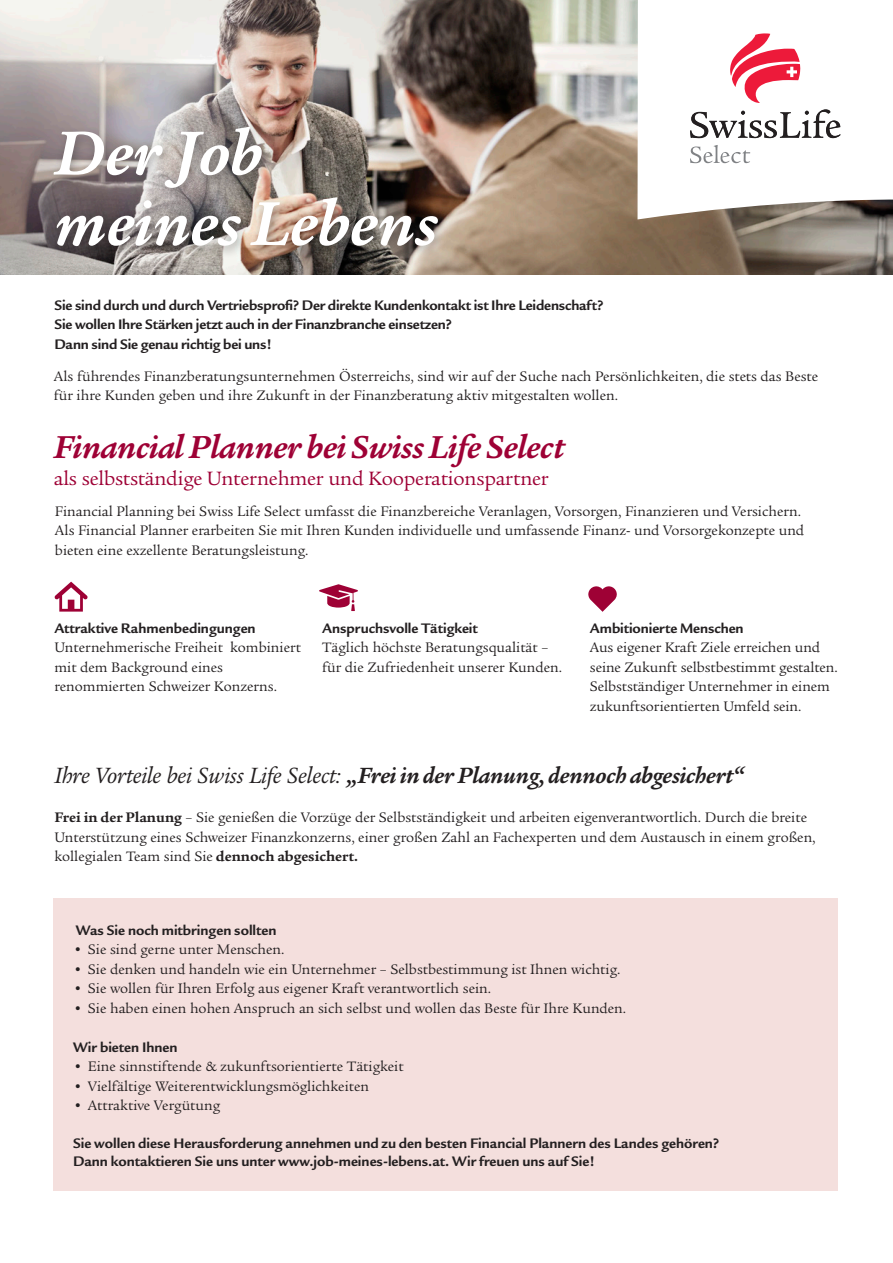
<style>
.page{position:relative;width:893px;height:1263px;background:#fff}
.page>*{position:absolute;margin:0;border:0;box-sizing:border-box;transform-origin:0 0}
.t1{font:italic 700 67.5px/70.5px "Legacy Serif ITC Pro";color:#fff}
.t2{font:italic 700 34.5px "Legacy Serif ITC Pro";letter-spacing:-.01em;color:#9e0135}
.t3{font:italic 700 24px "Legacy Serif ITC Pro";letter-spacing:-.01em;color:#231f20}
.t4{font:21px "Legacy Serif ITC Pro";letter-spacing:-.01em;color:#9e0135}
.t5{font:15px/19.5px "Legacy Serif ITC Pro";color:#231f20}
.t6{font:700 15px/19.5px "Legacy Sans ITC Pro";color:#231f20}
.s1{font-weight:400}
.s2{font-weight:700}
</style>
<div class="page">
<div style="left:54px;top:898px;width:784px;height:293px;background:#f4dfdd"></div>
<img style="left:0;top:0;width:893px;height:274px">
<svg style="left:637px;top:0;width:256px;height:219px"></svg>
<svg style="left:730px;top:33px;width:70px;height:70px"></svg>
<svg style="left:690px;top:109px;width:150px;height:29px"></svg>
<svg style="left:690px;top:145px;width:60px;height:18px"></svg>
<div style="left:47px;top:122px;width:402px;height:137px;background:#231f20;opacity:.35"></div>
<svg style="left:54px;top:582px;width:34px;height:30px"></svg>
<svg style="left:319px;top:584px;width:39px;height:27px"></svg>
<svg style="left:588px;top:586px;width:29px;height:26px"></svg>
<h1 class="t1" style="left:54px;top:117px;width:385px">Der Job meines Lebens</h1>
<p class="t6" style="left:54px;top:295px;width:551px">Sie sind durch und durch Vertriebsprofi? Der direkte Kundenkontakt ist Ihre Leidenschaft?<br>Sie wollen Ihre Stärken jetzt auch in der Finanzbranche einsetzen?<br>Dann sind Sie genau richtig bei uns!</p>
<p class="t5" style="left:54px;top:366px;width:766px">Als führendes Finanzberatungsunternehmen Österreichs, sind wir auf der Suche nach Persönlichkeiten, die stets das Beste für ihre Kunden geben und ihre Zukunft in der Finanzberatung aktiv mitgestalten wollen.</p>
<h2 class="t2" style="left:54px;top:425px;width:512px">Financial Planner bei Swiss Life Select</h2>
<h3 class="t4" style="left:54px;top:466px;width:496px">als selbstständige Unternehmer und Kooperationspartner</h3>
<p class="t5" style="left:55px;top:501px;width:751px">Financial Planning bei Swiss Life Select umfasst die Finanzbereiche Veranlagen, Vorsorgen, Finanzieren und Versichern.<br>Als Financial Planner erarbeiten Sie mit Ihren Kunden individuelle und umfassende Finanz- und Vorsorgekonzepte und bieten eine exzellente Beratungsleistung.</p>
<p class="t6" style="left:54px;top:618px;width:203px">Attraktive Rahmenbedingungen</p>
<p class="t5" style="left:54px;top:638px;width:248px">Unternehmerische Freiheit kombiniert mit dem Background eines renommierten Schweizer Konzerns.</p>
<p class="t6" style="left:322px;top:618px;width:157px">Anspruchsvolle Tätigkeit</p>
<p class="t5" style="left:322px;top:638px;width:241px">Täglich höchste Beratungsqualität – für die Zufriedenheit unserer Kunden.</p>
<p class="t6" style="left:590px;top:618px;width:155px">Ambitionierte Menschen</p>
<p class="t5" style="left:590px;top:638px;width:249px">Aus eigener Kraft Ziele erreichen und seine Zukunft selbstbestimmt gestalten.<br>Selbstständiger Unternehmer in einem zukunftsorientierten Umfeld sein.</p>
<h3 class="t3" style="left:54px;top:760px;width:691px"><span class="s1">Ihre Vorteile bei Swiss Life Select:</span> „Frei in der Planung, dennoch abgesichert“</h3>
<p class="t5" style="left:54px;top:807px;width:763px"><span class="s2">Frei in der Planung</span> – Sie genießen die Vorzüge der Selbstständigkeit und arbeiten eigenverantwortlich. Durch die breite<br>Unterstützung eines Schweizer Finanzkonzerns, einer großen Zahl an Fachexperten und dem Austausch in einem großen, kollegialen Team sind Sie <span class="s2">dennoch abgesichert.</span></p>
<p class="t6" style="left:76px;top:920px;width:202px">Was Sie noch mitbringen sollten</p>
<p class="t5" style="left:73px;top:939px;width:213px">• Sie sind gerne unter Menschen.</p>
<p class="t5" style="left:73px;top:959px;width:549px">• Sie denken und handeln wie ein Unternehmer – Selbstbestimmung ist Ihnen wichtig.</p>
<p class="t5" style="left:73px;top:978px;width:420px">• Sie wollen für Ihren Erfolg aus eigener Kraft verantwortlich sein.</p>
<p class="t5" style="left:73px;top:998px;width:555px">• Sie haben einen hohen Anspruch an sich selbst und wollen das Beste für Ihre Kunden.</p>
<p class="t6" style="left:73px;top:1037px;width:106px">Wir bieten Ihnen</p>
<p class="t5" style="left:73px;top:1056px;width:332px">• Eine sinnstiftende &amp; zukunftsorientierte Tätigkeit</p>
<p class="t5" style="left:73px;top:1076px;width:298px">• Vielfältige Weiterentwicklungsmöglichkeiten</p>
<p class="t5" style="left:73px;top:1095px;width:149px">• Attraktive Vergütung</p>
<p class="t6" style="left:73px;top:1134px;width:648px;line-height:18px">Sie wollen diese Herausforderung annehmen und zu den besten Financial Plannern des Landes gehören?<br>Dann kontaktieren Sie uns unter www.job-meines-lebens.at. Wir freuen uns auf Sie!</p>
</div>
